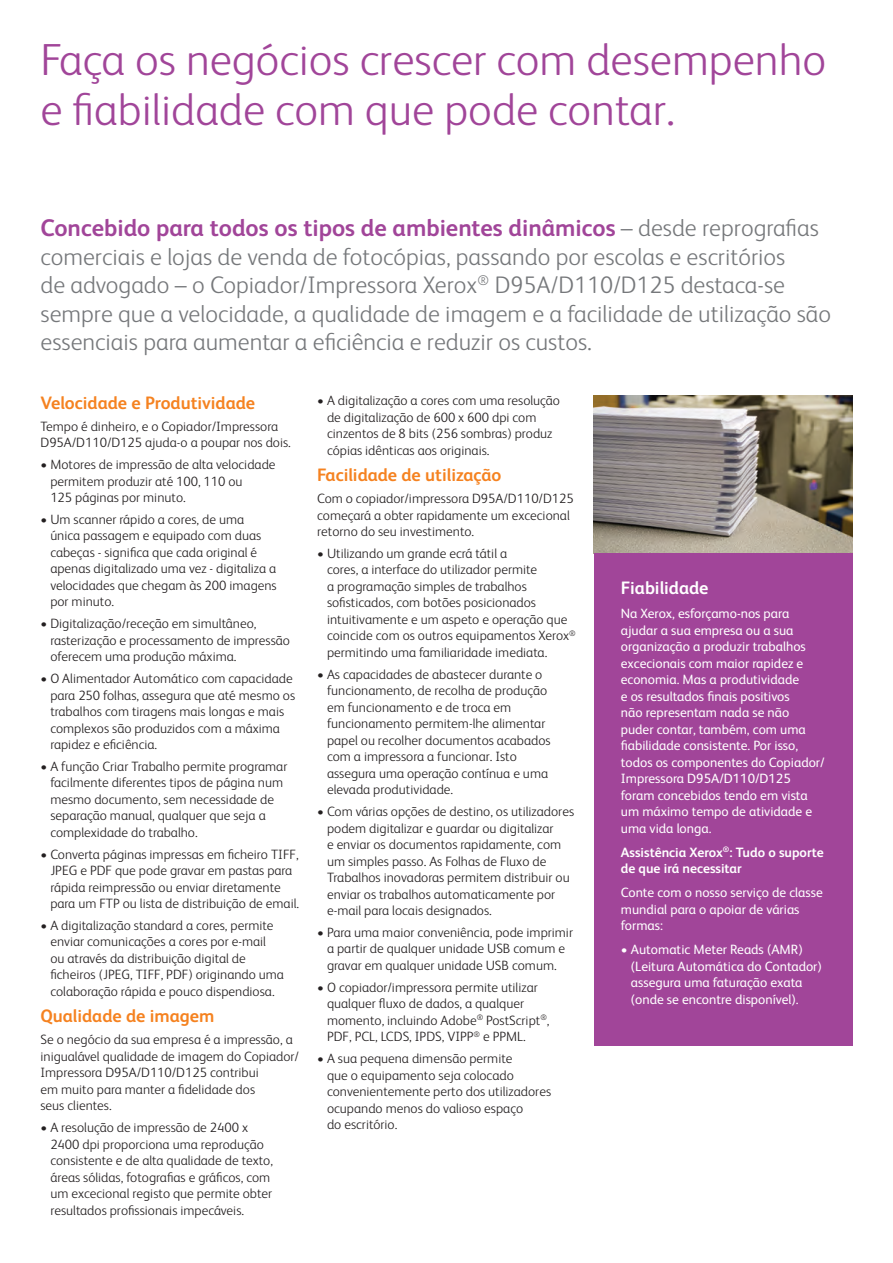
<style>
.page{position:relative;width:893px;height:1263px;background:#fff}
.page>*{position:absolute;margin:0;border:0;box-sizing:border-box;transform-origin:0 0}
.t1{font:300 45px/49.5px "Xerox Sans";color:#a14599}
.t2{font:300 24px/28.5px "Xerox Sans";color:#76787b}
.t3{font:700 18px "Xerox Sans";color:#f58220}
.t4{font:700 18px "Xerox Sans";color:#fff}
.t5{font:300 13.5px/16.5px "Xerox Sans";color:#231f20}
.t6{font:13.5px/16.5px "Xerox Sans";color:#fff}
.t7{font:700 13.5px/16.5px "Xerox Sans";color:#fff}
.s1{font-weight:700;color:#a14599}
</style>
<div class="page">
<img style="left:594px;top:395px;width:258px;height:158px">
<div style="left:594px;top:553px;width:258px;height:492px;background:#a14599"></div>
<h1 class="t1" style="left:40px;top:33px;width:787px">Faça os negócios crescer com desempenho e fiabilidade com que pode contar.</h1>
<p class="t2" style="left:40px;top:213px;width:792px"><span class="s1">Concebido para todos os tipos de ambientes dinâmicos</span> – desde reprografias comerciais e lojas de venda de fotocópias, passando por escolas e escritórios<br>de advogado – o Copiador/Impressora Xerox<sup>®</sup> D95A/D110/D125 destaca-se sempre que a velocidade, a qualidade de imagem e a facilidade de utilização são essenciais para aumentar a eficiência e reduzir os custos.</p>
<h3 class="t3" style="left:40px;top:390px;width:216px">Velocidade e Produtividade</h3>
<p class="t5" style="left:40px;top:417px;width:252px">Tempo é dinheiro, e o Copiador/Impressora<br>D95A/D110/D125 ajuda-o a poupar nos dois.</p>
<p class="t5" style="left:50px;top:456px;width:227px;text-indent:-10px">• Motores de impressão de alta velocidade permitem produzir até 100, 110 ou<br>125 páginas por minuto.</p>
<p class="t5" style="left:50px;top:510px;width:228px;text-indent:-10px">• Um scanner rápido a cores, de uma única passagem e equipado com duas cabeças - significa que cada original é apenas digitalizado uma vez - digitaliza a velocidades que chegam às 200 imagens por minuto.</p>
<p class="t5" style="left:50px;top:615px;width:241px;text-indent:-10px">• Digitalização/receção em simultâneo, rasterização e processamento de impressão oferecem uma produção máxima.</p>
<p class="t5" style="left:50px;top:669px;width:246px;text-indent:-10px">• O Alimentador Automático com capacidade para 250 folhas, assegura que até mesmo os trabalhos com tiragens mais longas e mais complexos são produzidos com a máxima rapidez e eficiência.</p>
<p class="t5" style="left:50px;top:757px;width:239px;text-indent:-10px">• A função Criar Trabalho permite programar facilmente diferentes tipos de página num mesmo documento, sem necessidade de separação manual, qualquer que seja a complexidade do trabalho.</p>
<p class="t5" style="left:50px;top:845px;width:250px;text-indent:-10px">• Converta páginas impressas em ficheiro TIFF, JPEG e PDF que pode gravar em pastas para rápida reimpressão ou enviar diretamente para um FTP ou lista de distribuição de email.</p>
<p class="t5" style="left:50px;top:916px;width:235px;text-indent:-10px">• A digitalização standard a cores, permite enviar comunicações a cores por e-mail<br>ou através da distribuição digital de ficheiros (JPEG, TIFF, PDF) originando uma colaboração rápida e pouco dispendiosa.</p>
<h3 class="t3" style="left:40px;top:1004px;width:175px">Qualidade de imagem</h3>
<p class="t5" style="left:40px;top:1031px;width:260px">Se o negócio da sua empresa é a impressão, a inigualável qualidade de imagem do Copiador/ Impressora D95A/D110/D125 contribui<br>em muito para manter a fidelidade dos<br>seus clientes.</p>
<p class="t5" style="left:50px;top:1118px;width:224px;text-indent:-10px">• A resolução de impressão de 2400 x 2400 dpi proporciona uma reprodução consistente e de alta qualidade de texto, áreas sólidas, fotografias e gráficos, com um excecional registo que permite obter resultados profissionais impecáveis.</p>
<p class="t5" style="left:327px;top:392px;width:234px;text-indent:-10px">• A digitalização a cores com uma resolução de digitalização de 600 x 600 dpi com cinzentos de 8 bits (256 sombras) produz cópias idênticas aos originais.</p>
<h3 class="t3" style="left:317px;top:463px;width:186px">Facilidade de utilização</h3>
<p class="t5" style="left:317px;top:490px;width:258px">Com o copiador/impressora D95A/D110/D125 começará a obter rapidamente um excecional retorno do seu investimento.</p>
<p class="t5" style="left:327px;top:544px;width:250px;text-indent:-10px">• Utilizando um grande ecrá tátil a<br>cores, a interface do utilizador permite<br>a programação simples de trabalhos sofisticados, com botões posicionados intuitivamente e um aspeto e operação que coincide com os outros equipamentos Xerox<sup>® </sup>permitindo uma familiaridade imediata.</p>
<p class="t5" style="left:327px;top:665px;width:225px;text-indent:-10px">• As capacidades de abastecer durante o funcionamento, de recolha de produção em funcionamento e de troca em funcionamento permitem-lhe alimentar papel ou recolher documentos acabados com a impressora a funcionar. Isto assegura uma operação contínua e uma elevada produtividade.</p>
<p class="t5" style="left:327px;top:802px;width:249px;text-indent:-10px">• Com várias opções de destino, os utilizadores podem digitalizar e guardar ou digitalizar<br>e enviar os documentos rapidamente, com um simples passo. As Folhas de Fluxo de Trabalhos inovadoras permitem distribuir ou enviar os trabalhos automaticamente por e-mail para locais designados.</p>
<p class="t5" style="left:317px;top:923px;width:257px;text-align:center">• Para uma maior conveniência, pode imprimir a partir de qualquer unidade USB comum e gravar em qualquer unidade USB comum.</p>
<p class="t5" style="left:327px;top:978px;width:224px;text-indent:-10px">• O copiador/impressora permite utilizar qualquer fluxo de dados, a qualquer momento, incluindo Adobe<sup>®</sup> PostScript<sup>®</sup>, PDF, PCL, LCDS, IPDS, VIPP<sup>®</sup> e PPML.</p>
<p class="t5" style="left:327px;top:1049px;width:226px;text-indent:-10px">• A sua pequena dimensão permite<br>que o equipamento seja colocado convenientemente perto dos utilizadores ocupando menos do valioso espaço<br>do escritório.</p>
<h3 class="t4" style="left:621px;top:575px;width:89px">Fiabilidade</h3>
<p class="t6" style="left:621px;top:604px;width:205px">Na Xerox, esforçamo-nos para ajudar a sua empresa ou a sua organização a produzir trabalhos excecionais com maior rapidez e economia. Mas a produtividade<br>e os resultados finais positivos<br>não representam nada se não puder contar, também, com uma fiabilidade consistente. Por isso, todos os componentes do Copiador/<br>Impressora D95A/D110/D125 foram concebidos tendo em vista um máximo tempo de atividade e uma vida longa.</p>
<p class="t7" style="left:621px;top:843px;width:204px">Assistência Xerox<sup>®</sup>: Tudo o suporte de que irá necessitar</p>
<p class="t6" style="left:621px;top:884px;width:203px">Conte com o nosso serviço de classe mundial para o apoiar de várias formas:</p>
<p class="t6" style="left:631px;top:941px;width:193px;text-indent:-10px">• Automatic Meter Reads (AMR) (Leitura Automática do Contador) assegura uma faturação exata (onde se encontre disponível).</p>
</div>
